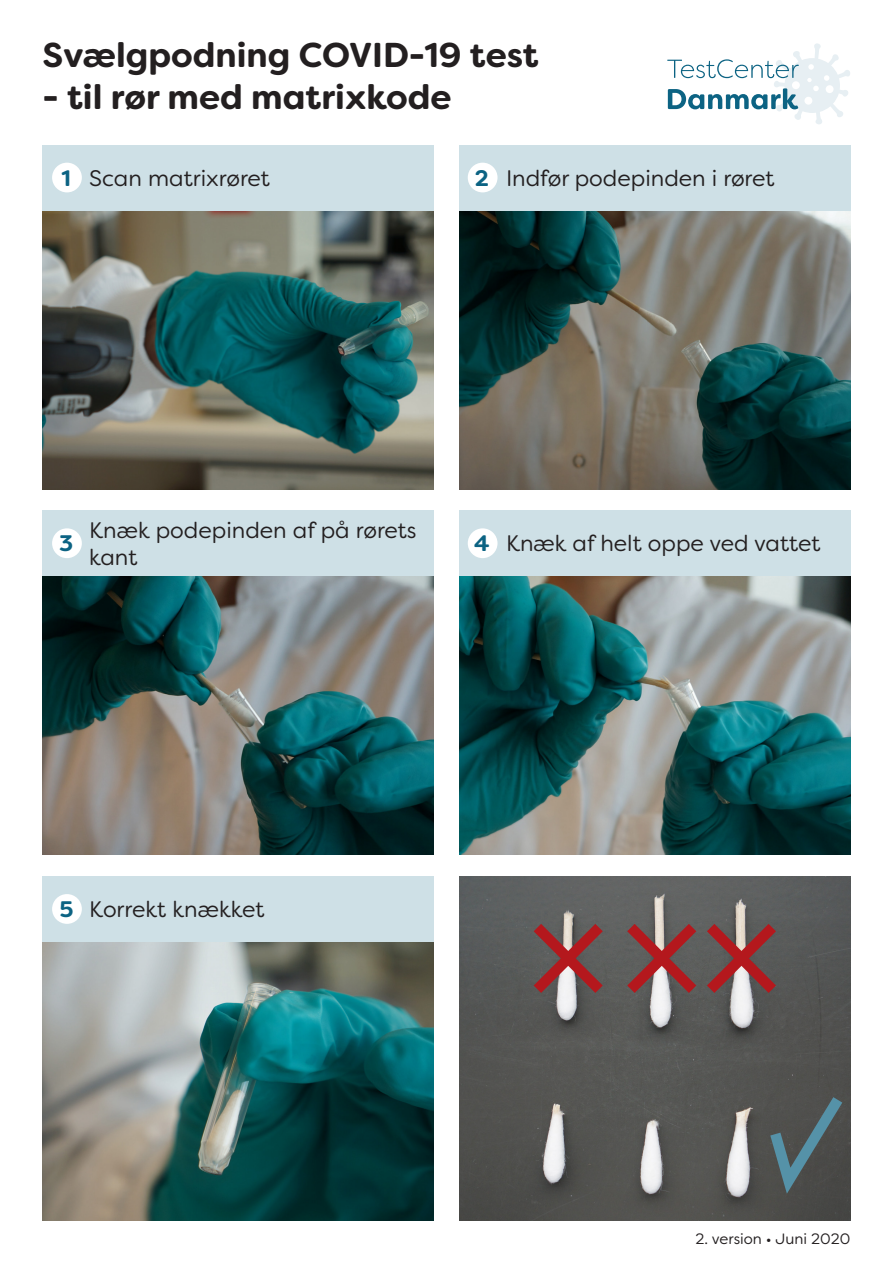
<style>
.page{position:relative;width:893px;height:1263px;background:#fff}
.page>*{position:absolute;margin:0;border:0;box-sizing:border-box;transform-origin:0 0}
.t1{font:700 34.5px "Filson Soft";color:#231f20}
.t2{font:22.5px/27px "Filson Soft";color:#231f20}
.t3{font:700 22.5px "Filson Soft";color:#0c6383}
.t4{font:15px "Filson Soft";color:#231f20}
</style>
<div class="page">
<svg style="left:667px;top:43px;width:183px;height:81px"></svg>
<img style="left:43px;top:210px;width:391px;height:279px">
<div style="left:43px;top:145px;width:391px;height:65px;background:#cee0e6"></div>
<img style="left:459px;top:210px;width:391px;height:279px">
<div style="left:459px;top:145px;width:391px;height:65px;background:#cee0e6"></div>
<img style="left:459px;top:576px;width:391px;height:279px">
<div style="left:459px;top:510px;width:391px;height:66px;background:#cee0e6"></div>
<img style="left:459px;top:876px;width:391px;height:344px">
<img style="left:43px;top:576px;width:391px;height:279px">
<div style="left:43px;top:510px;width:391px;height:66px;background:#cee0e6"></div>
<img style="left:43px;top:942px;width:391px;height:278px">
<div style="left:43px;top:876px;width:391px;height:66px;background:#cee0e6"></div>
<div style="left:52px;top:163px;width:30px;height:29px;background:#fff;border-radius:50%"></div>
<div style="left:468px;top:163px;width:29px;height:29px;background:#fff;border-radius:50%"></div>
<div style="left:52px;top:528px;width:30px;height:30px;background:#fff;border-radius:50%"></div>
<div style="left:52px;top:894px;width:30px;height:30px;background:#fff;border-radius:50%"></div>
<div style="left:468px;top:528px;width:29px;height:30px;background:#fff;border-radius:50%"></div>
<svg style="left:522px;top:913px;width:265px;height:91px;background:#7f5c5c"></svg>
<svg style="left:762px;top:1085px;width:89px;height:122px;background:#4e5657"></svg>
<p class="t1" style="left:43px;top:33px;width:498px">Svælgpodning COVID-19 test</p>
<p class="t1" style="left:43px;top:75px;width:411px">- til rør med matrixkode</p>
<p class="t2" style="left:89px;top:164px;width:182px">Scan matrixrøret</p>
<p class="t2" style="left:506px;top:164px;width:270px">Indfør podepinden i røret</p>
<p class="t3" style="left:62px;top:163px;width:11px">1</p>
<p class="t3" style="left:475px;top:163px;width:16px">2</p>
<p class="t3" style="left:59px;top:529px;width:16px">3</p>
<p class="t2" style="left:89px;top:516px;width:329px">Knæk podepinden af på rørets kant</p>
<p class="t3" style="left:474px;top:529px;width:17px">4</p>
<p class="t2" style="left:506px;top:530px;width:316px">Knæk af helt oppe ved vattet</p>
<p class="t3" style="left:59px;top:895px;width:16px">5</p>
<p class="t2" style="left:89px;top:896px;width:177px">Korrekt knækket</p>
<p class="t4" style="left:696px;top:1229px;width:156px">2. version • Juni 2020</p>
</div>
